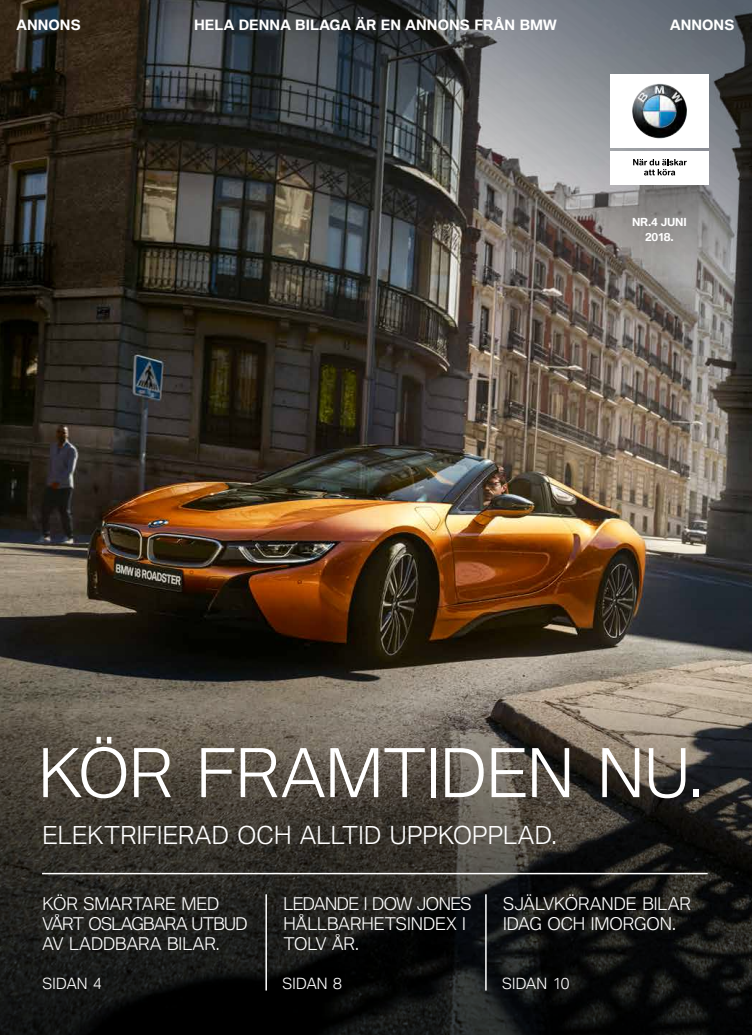
<style>
.page{position:relative;width:752px;height:1035px;background:#fff}
.page>*{position:absolute;margin:0;border:0;box-sizing:border-box;transform-origin:0 0}
.t1{font:300 65px "BMW Type Global Pro";color:#fff}
.t2{font:300 24px "BMW Type Global Pro";letter-spacing:.01em;color:#fff}
.t3{font:300 17px/20px "BMW Type Global Pro";color:#fff}
.t4{font:300 14.9px "BMW Type Global Pro";letter-spacing:.015em;color:#fff}
.t5{font:700 13.8px "BMW Type Global Pro";letter-spacing:.005em;color:#fff}
.t6{font:700 10.8px/14.7px "BMW Type Global Pro";letter-spacing:-.02em;color:#fff;text-align:center}
</style>
<div class="page">
<img style="left:0;top:0;width:751px;height:568px">
<img style="left:0;top:568px;width:751px;height:467px">
<hr style="left:485px;top:894px;width:1px;height:96px;background:#fff">
<hr style="left:265px;top:894px;width:2px;height:96px;background:#fff">
<hr style="left:42px;top:873px;width:665px;height:1px;background:#fff">
<div style="left:610px;top:151px;width:98px;height:33px;background:#fff"></div>
<div style="left:610px;top:74px;width:98px;height:74px;background:#fff"></div>
<svg style="left:633px;top:159px;width:53px;height:16px"></svg>
<img style="left:632px;top:84px;width:55px;height:54px">
<p class="t5" style="left:16px;top:17px;width:66px">ANNONS</p>
<p class="t5" style="left:194px;top:17px;width:364px">HELA DENNA BILAGA ÄR EN ANNONS FRÅN BMW</p>
<p class="t5" style="left:669px;top:17px;width:66px">ANNONS</p>
<p class="t6" style="left:631px;top:215px;width:56px">NR.4 JUNI<br>2018.</p>
<h1 class="t1" style="left:38px;top:727px;width:666px">KÖR FRAMTIDEN NU.</h1>
<h2 class="t2" style="left:43px;top:817px;width:515px">ELEKTRIFIERAD OCH ALLTID UPPKOPPLAD.</h2>
<p class="t3" style="left:43px;top:894px;width:206px">KÖR SMARTARE MED<br>VÅRT OSLAGBARA UTBUD<br>AV LADDBARA BILAR.</p>
<p class="t3" style="left:283px;top:894px;width:189px">LEDANDE I DOW JONES<br>HÅLLBARHETSINDEX I<br>TOLV ÅR.</p>
<p class="t3" style="left:503px;top:894px;width:189px">SJÄLVKÖRANDE BILAR<br>IDAG OCH IMORGON.</p>
<p class="t4" style="left:43px;top:972px;width:61px">SIDAN 4</p>
<p class="t4" style="left:282px;top:972px;width:61px">SIDAN 8</p>
<p class="t4" style="left:502px;top:972px;width:69px">SIDAN 10</p>
</div>
